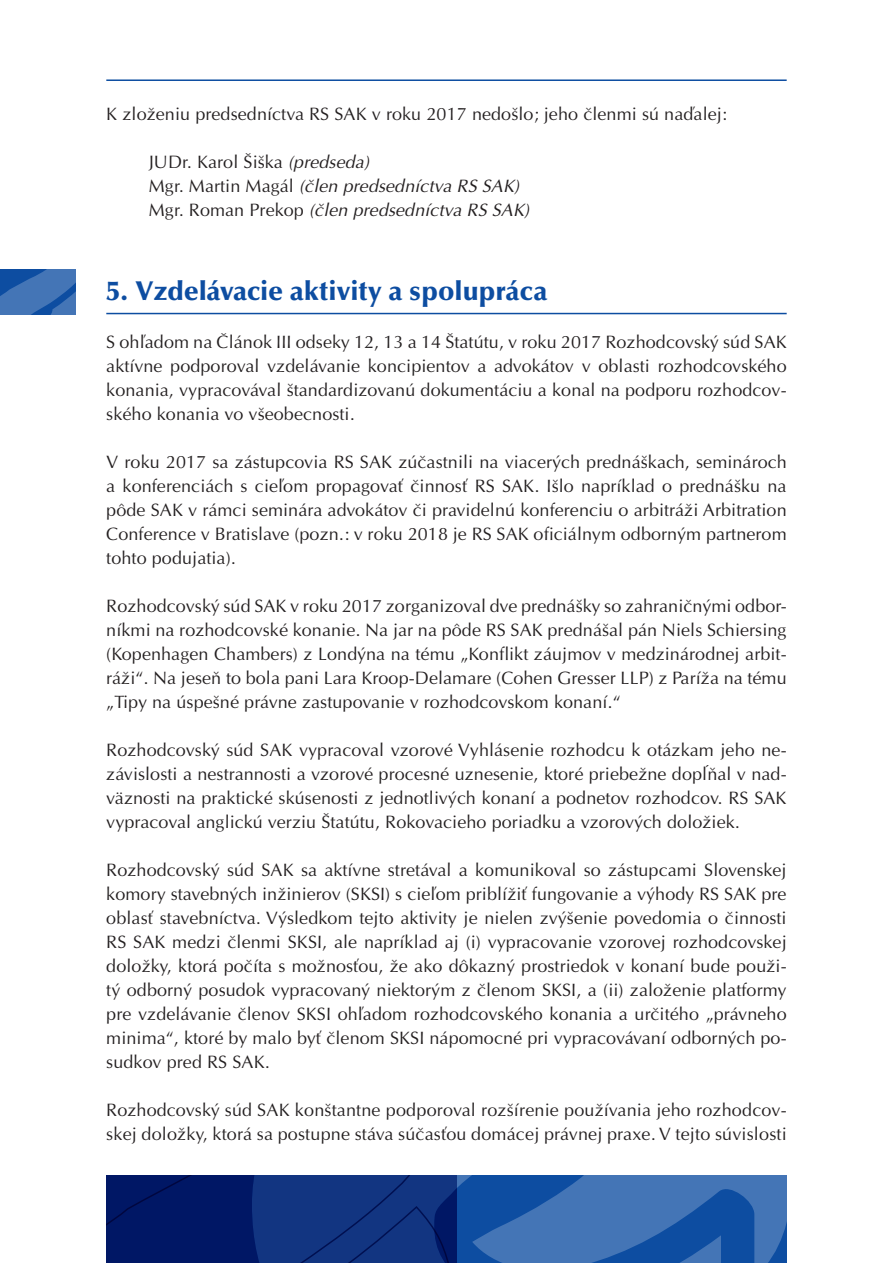
<style>
.page{position:relative;width:893px;height:1263px;background:#fff}
.page>*{position:absolute;margin:0;border:0;box-sizing:border-box;transform-origin:0 0}
.t1{font:900 27px "Optima CE";letter-spacing:.005em;color:#0d4da1}
.t2{font:18px/24px "Optima CE";letter-spacing:.005em;color:#231f20;text-align:justify}
.t3{font:italic 18px "Optima CE";letter-spacing:.005em;color:#231f20}
.s1{font-style:italic}
.s2{font-style:normal}
</style>
<div class="page">
<hr style="left:106px;top:79px;width:681px;height:2px;background:#0d4da1">
<svg style="left:456px;top:1176px;width:331px;height:87px;background:#2d64ad"></svg>
<svg style="left:106px;top:1176px;width:350px;height:87px;background:#092673"></svg>
<hr style="left:106px;top:313px;width:681px;height:1px;background:#0d4da1">
<svg style="left:0;top:270px;width:76px;height:45px;background:#356ab0"></svg>
<p class="t2" style="left:106px;top:102px;width:622px">K zloženiu predsedníctva RS SAK v roku 2017 nedošlo; jeho členmi sú naďalej:</p>
<p class="t2" style="left:149px;top:150px;width:222px">JUDr. Karol Šiška <span class="s1">(predseda)</span></p>
<p class="t3" style="left:149px;top:175px;width:372px"><span class="s2">Mgr. Martin Magál</span> (člen predsedníctva RS SAK)</p>
<p class="t3" style="left:149px;top:199px;width:382px"><span class="s2">Mgr. Roman Prekop</span> (člen predsedníctva RS SAK)</p>
<p class="t1" style="left:106px;top:275px;width:442px">5. Vzdelávacie aktivity a spolupráca</p>
<p class="t2" style="left:106px;top:330px;width:682px">S ohľadom na Článok III odseky 12, 13 a 14 Štatútu, v roku 2017 Rozhodcovský súd SAK aktívne podporoval vzdelávanie koncipientov a advokátov v oblasti rozhodcovského konania, vypracovával štandardizovanú dokumentáciu a konal na podporu rozhodcov&shy;ského konania vo všeobecnosti.</p>
<p class="t2" style="left:106px;top:450px;width:682px">V roku 2017 sa zástupcovia RS SAK zúčastnili na viacerých prednáškach, seminároch a konferenciách s cieľom propagovať činnosť RS SAK. Išlo napríklad o prednášku na pôde SAK v rámci seminára advokátov či pravidelnú konferenciu o arbitráži Arbitration Conference v Bratislave (pozn.: v roku 2018 je RS SAK oficiálnym odborným partnerom tohto podujatia).</p>
<p class="t2" style="left:106px;top:594px;width:682px">Rozhodcovský súd SAK v roku 2017 zorganizoval dve prednášky so zahraničnými odbor&shy;níkmi na rozhodcovské konanie. Na jar na pôde RS SAK prednášal pán Niels Schiersing (Kopenhagen Chambers) z Londýna na tému „Konflikt záujmov v medzinárodnej arbit&shy;ráži“. Na jeseň to bola pani Lara Kroop-Delamare (Cohen Gresser LLP) z Paríža na tému „Tipy na úspešné právne zastupovanie v rozhodcovskom konaní.“</p>
<p class="t2" style="left:106px;top:738px;width:682px">Rozhodcovský súd SAK vypracoval vzorové Vyhlásenie rozhodcu k otázkam jeho ne&shy;závislosti a nestrannosti a vzorové procesné uznesenie, ktoré priebežne dopĺňal v nad&shy;väznosti na praktické skúsenosti z jednotlivých konaní a podnetov rozhodcov. RS SAK vypracoval anglickú verziu Štatútu, Rokovacieho poriadku a vzorových doložiek.</p>
<p class="t2" style="left:106px;top:858px;width:682px">Rozhodcovský súd SAK sa aktívne stretával a komunikoval so zástupcami Slovenskej komory stavebných inžinierov (SKSI) s cieľom priblížiť fungovanie a výhody RS SAK pre oblasť stavebníctva. Výsledkom tejto aktivity je nielen zvýšenie povedomia o činnosti RS SAK medzi členmi SKSI, ale napríklad aj (i) vypracovanie vzorovej rozhodcovskej doložky, ktorá počíta s možnosťou, že ako dôkazný prostriedok v konaní bude použi&shy;tý odborný posudok vypracovaný niektorým z členom SKSI, a (ii) založenie platformy pre vzdelávanie členov SKSI ohľadom rozhodcovského konania a určitého „právneho minima“, ktoré by malo byť členom SKSI nápomocné pri vypracovávaní odborných po&shy;sudkov pred RS SAK.</p>
<p class="t2" style="left:106px;top:1098px;width:682px">Rozhodcovský súd SAK konštantne podporoval rozšírenie používania jeho rozhodcov&shy;skej doložky, ktorá sa postupne stáva súčasťou domácej právnej praxe. V tejto súvislosti</p>
</div>
